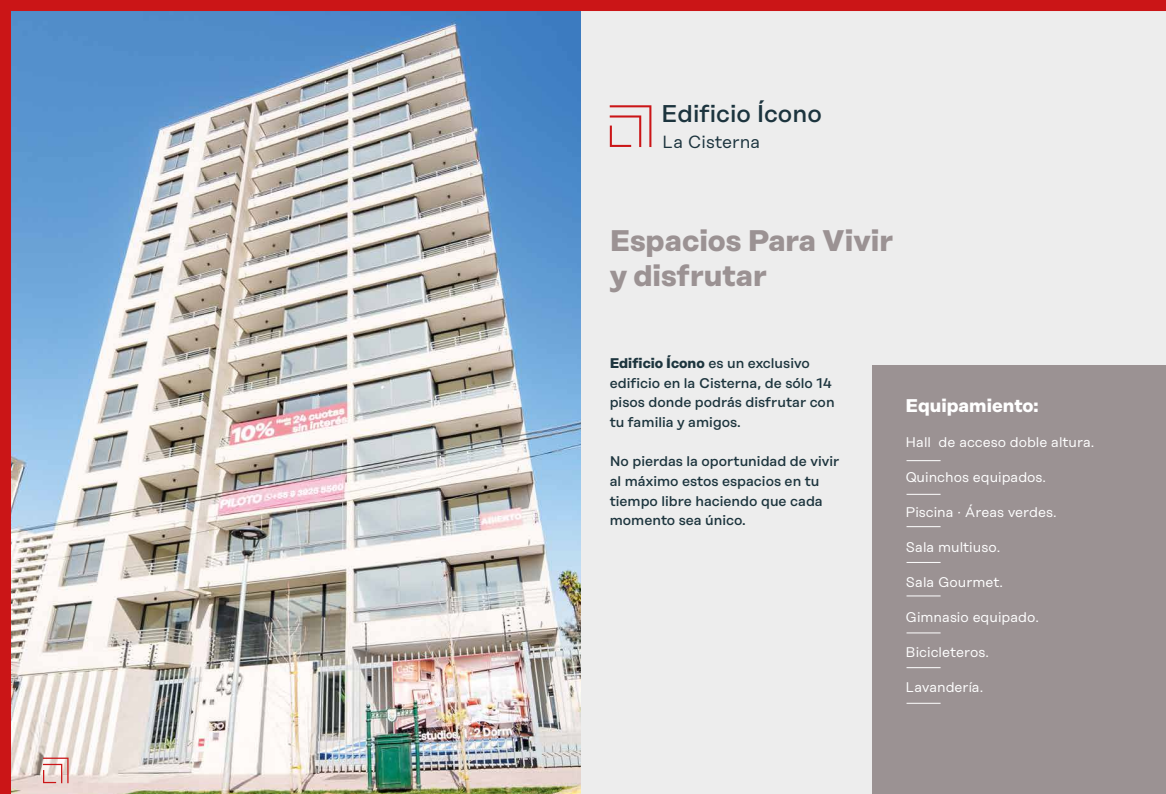
<style>
.page{position:relative;width:1166px;height:794px;background:#fff}
.page>*{position:absolute;margin:0;border:0;box-sizing:border-box;transform-origin:0 0}
.t1{font:700 29.75px/35.7px "Rational Display";color:#9b9293}
.t2{font:500 24.24px "Rational Display";color:#1c343e}
.t3{font:700 18.38px "Rational Display";color:#fff}
.t4{font:17.59px "Rational Display";color:#1c343e}
.t5{font:500 14px/19.6px "Rational Display";color:#1d353e}
.t6{font:14px "Rational Display";color:#fff}
.s1{font-weight:700}
</style>
<div class="page">
<img style="left:0;top:0;width:1166px;height:794px">
<svg style="left:610px;top:105px;width:41px;height:42px;background:#e5c0c0"></svg>
<svg style="left:43px;top:757px;width:26px;height:26px"></svg>
<div style="left:873px;top:366px;width:293px;height:428px;background:#9b9293"></div>
<hr style="left:906px;top:494px;width:34px;height:1px;background:#fff">
<hr style="left:906px;top:460px;width:34px;height:1px;background:#fff">
<hr style="left:906px;top:526px;width:34px;height:1px;background:#fff">
<hr style="left:906px;top:596px;width:34px;height:1px;background:#fff">
<hr style="left:906px;top:562px;width:34px;height:1px;background:#fff">
<hr style="left:906px;top:632px;width:34px;height:1px;background:#fff">
<hr style="left:906px;top:667px;width:34px;height:1px;background:#fff">
<hr style="left:906px;top:703px;width:34px;height:1px;background:#fff">
<h2 class="t2" style="left:661px;top:100px;width:162px">Edificio Ícono</h2>
<p class="t4" style="left:662px;top:132px;width:99px">La Cisterna</p>
<h1 class="t1" style="left:610px;top:222px;width:285px">Espacios Para Vivir y disfrutar</h1>
<p class="t5" style="left:610px;top:353px;width:226px"><span class="s1">Edificio Ícono</span> es un exclusivo edificio en la Cisterna, de sólo 14 pisos donde podrás disfrutar con tu familia y amigos.</p>
<p class="t5" style="left:610px;top:451px;width:231px">No pierdas la oportunidad de vivir al máximo estos espacios en tu tiempo libre haciendo que cada momento sea único.</p>
<h3 class="t3" style="left:905px;top:394px;width:135px">Equipamiento:</h3>
<p class="t6" style="left:905px;top:434px;width:190px">Hall de acceso doble altura.</p>
<p class="t6" style="left:905px;top:469px;width:142px">Quinchos equipados.</p>
<p class="t6" style="left:905px;top:504px;width:153px">Piscina · Áreas verdes.</p>
<p class="t6" style="left:905px;top:539px;width:96px">Sala multiuso.</p>
<p class="t6" style="left:905px;top:574px;width:99px">Sala Gourmet.</p>
<p class="t6" style="left:905px;top:609px;width:135px">Gimnasio equipado.</p>
<p class="t6" style="left:905px;top:644px;width:85px">Bicicleteros.</p>
<p class="t6" style="left:905px;top:679px;width:79px">Lavandería.</p>
</div>
